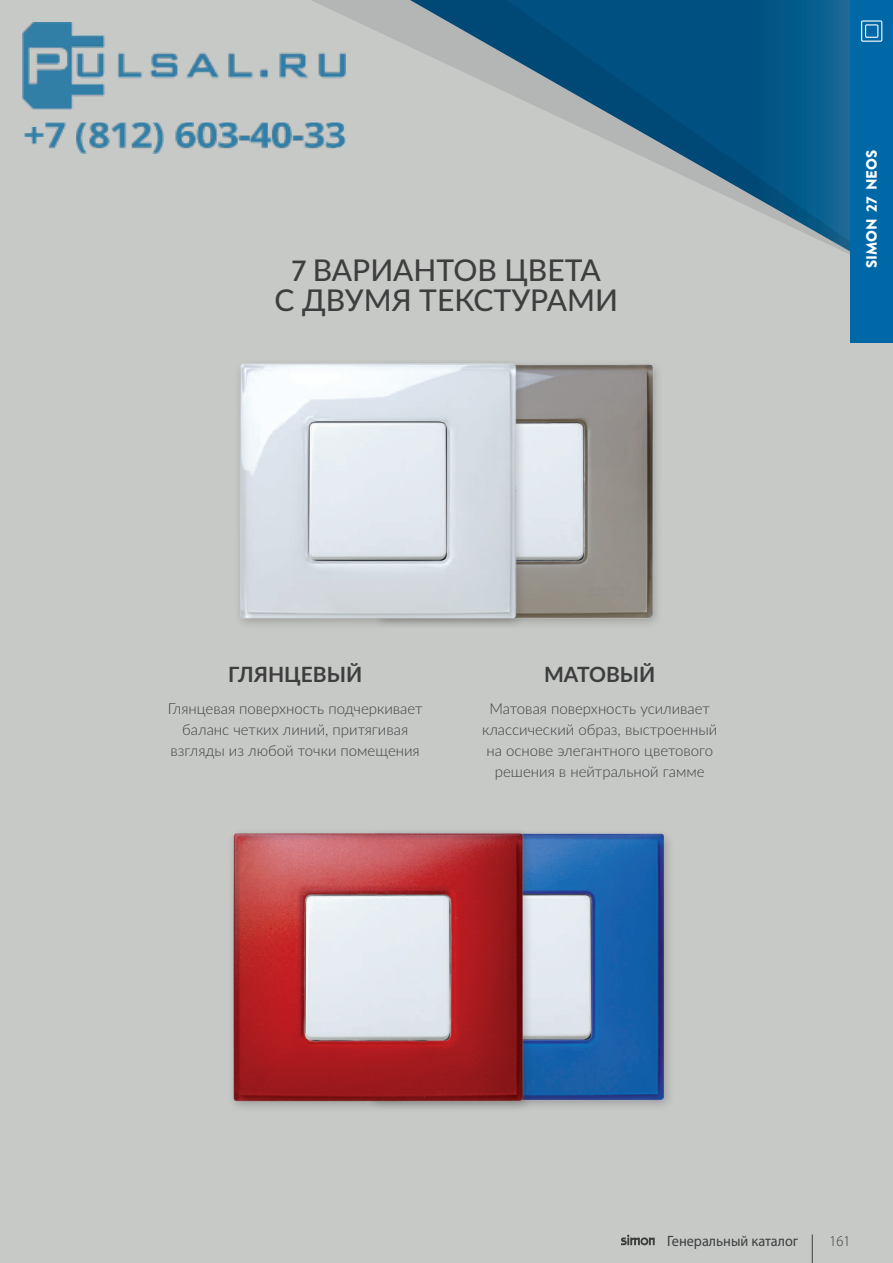
<style>
.page{position:relative;width:893px;height:1263px;background:#c7c9c7}
.page>*{position:absolute;margin:0;border:0;box-sizing:border-box;transform-origin:0 0}
.t1{font:500 30px/30px "Lato";color:#3e3e3f;text-align:center}
.t2{font:700 21px "Lato";color:#3e3e3f}
.t3{font:300 15px/21px "Lato";color:#3e3e3f;text-align:center}
.t4{font:15px "Myriad Pro";color:#3e3e3f;scale:.95 1}
.t5{font:900 15px "Brandon Grotesque";color:#fff}
.t6{font:300 15px "Myriad Pro";color:#3e3e3f;scale:.95 1}
.s1{font-family:"Brandon Grotesque"}
</style>
<div class="page">
<svg style="left:621px;top:1235px;width:34px;height:10px"></svg>
<svg style="left:812px;top:1234px;width:1px;height:29px"></svg>
<svg style="left:312px;top:0;width:538px;height:254px"></svg>
<img style="left:535px;top:364px;width:123px;height:260px">
<img style="left:239px;top:362px;width:296px;height:264px">
<div style="left:366px;top:828px;width:310px;height:284px;background:#231f20;opacity:.25"></div>
<img style="left:543px;top:828px;width:124px;height:284px">
<img style="left:233px;top:828px;width:310px;height:284px">
<div style="left:850px;top:0;width:43px;height:342px;background:#0068a7"></div>
<svg style="left:861px;top:20px;width:21px;height:22px"></svg>
<img style="left:22px;top:22px;width:323px;height:131px">
<h1 class="t1" style="left:274px;top:254px;width:345px"><span class="s1">7</span> ВАРИАНТОВ ЦВЕТА<br>С ДВУМЯ ТЕКСТУРАМИ</h1>
<h2 class="t2" style="left:228px;top:659px;width:136px">ГЛЯНЦЕВЫЙ</h2>
<p class="t3" style="left:168px;top:697px;width:256px">Глянцевая поверхность подчеркивает баланс четких линий, притягивая взгляды из любой точки помещения</p>
<h2 class="t2" style="left:544px;top:659px;width:113px">МАТОВЫЙ</h2>
<p class="t3" style="left:482px;top:697px;width:237px">Матовая поверхность усиливает классический образ, выстроенный на основе элегантного цветового решения в нейтральной гамме</p>
<p class="t5" style="left:861px;top:268px;width:120px;rotate:-90deg">SIMON 27 NEOS</p>
<p class="t4" style="left:667px;top:1231px;width:140px">Генеральный каталог</p>
<p class="t6" style="left:830px;top:1232px;width:23px">161</p>
</div>
